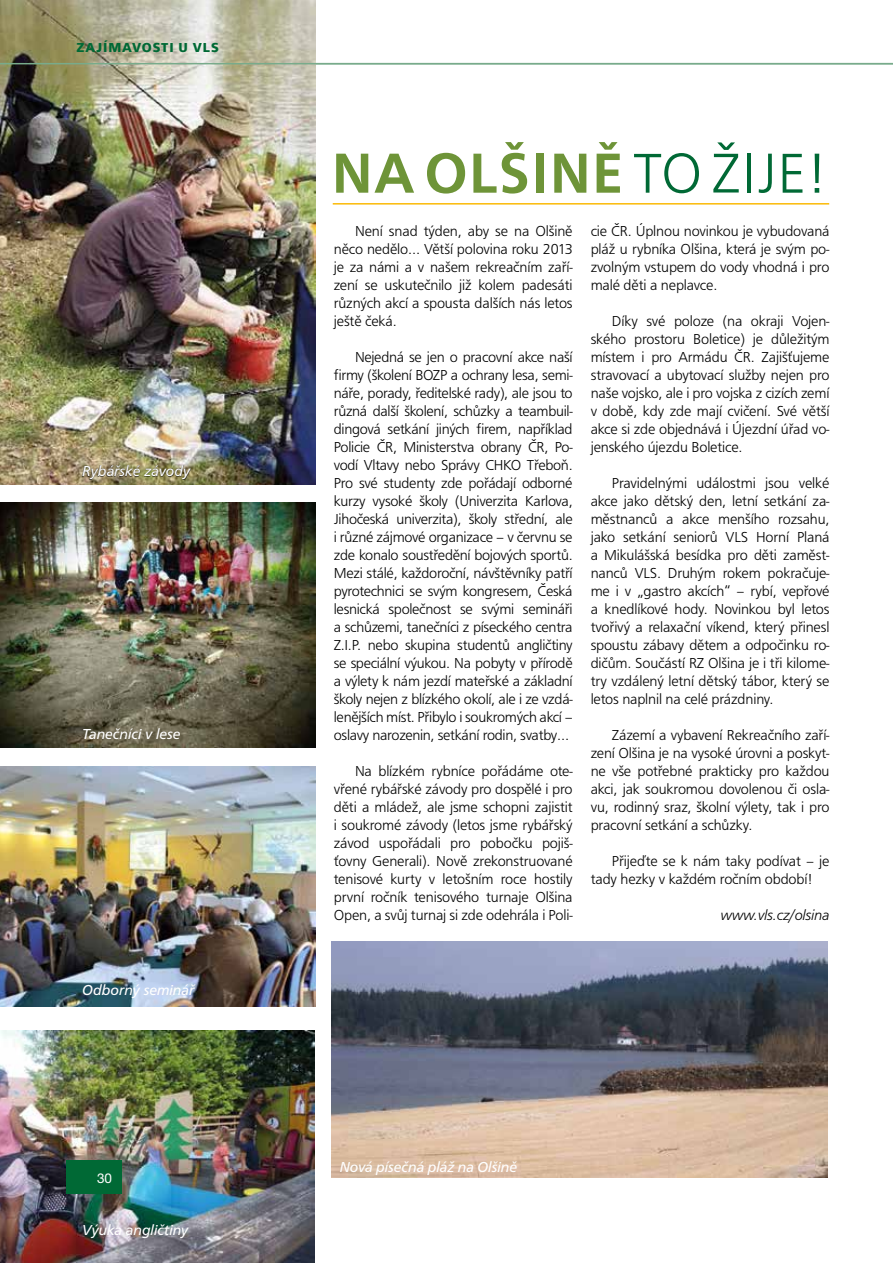
<style>
.page{position:relative;width:893px;height:1263px;background:#fff}
.page>*{position:absolute;margin:0;border:0;box-sizing:border-box;transform-origin:0 0}
.t1{font:500 58.5px "F015 TOT";color:#6e9438}
.t2{font:300 15px/18px "F015 TOT";letter-spacing:-.01em;color:#000;text-align:justify}
.t3{font:italic 15px "F015 TOT";color:#fff}
.t4{font:italic 300 15px "F015 TOT";letter-spacing:-.01em;color:#000}
.t5{font:700 13.5px "F015 TOT";letter-spacing:.065em;color:#006935}
.t6{font:13.5px "Helvetica Neue LT Pro";color:#fff}
.s1{font-weight:300;color:#006935}
</style>
<div class="page">
<img style="left:0;top:0;width:315px;height:485px">
<img style="left:0;top:1030px;width:315px;height:233px">
<img style="left:0;top:766px;width:315px;height:240px">
<img style="left:0;top:502px;width:315px;height:246px">
<div style="left:83px;top:465px;width:108px;height:15px;background:#000;opacity:.75"></div>
<img style="left:332px;top:941px;width:495px;height:237px">
<hr style="left:333px;top:203px;width:496px;height:2px;background:#fbba07">
<hr style="left:0;top:63px;width:893px;height:1px;background:#78ab8b">
<div style="left:66px;top:1160px;width:55px;height:34px;background:#006935"></div>
<p class="t5" style="left:77px;top:40px;width:144px">ZAJÍMAVOSTI U VLS</p>
<p class="t3" style="left:82px;top:463px;width:109px">Rybářské závody</p>
<p class="t3" style="left:82px;top:725px;width:100px">Tanečníci v lese</p>
<p class="t3" style="left:82px;top:982px;width:114px">Odborný seminář</p>
<p class="t6" style="left:97px;top:1170px;width:16px">30</p>
<p class="t3" style="left:82px;top:1221px;width:107px">Výuka angličtiny</p>
<h1 class="t1" style="left:331px;top:139px;width:497px">Na Olšině <span class="s1">to žije !</span></h1>
<p class="t2" style="left:334px;top:222px;width:240px;text-indent:21px">Není snad týden, aby se na Olšině něco nedělo… Větší polovina roku 2013 je za námi a v našem rekreačním zaří&shy;zení se uskutečnilo již kolem padesáti různých akcí a spousta dalších nás letos ještě čeká.</p>
<p class="t2" style="left:334px;top:348px;width:241px;text-indent:21px">Nejedná se jen o pracovní akce naší firmy (školení BOZP a ochrany lesa, semi&shy;náře, porady, ředitelské rady), ale jsou to různá další školení, schůzky a teambuil&shy;dingová setkání jiných firem, například Policie ČR, Ministerstva obrany ČR, Po&shy;vodí Vltavy nebo Správy CHKO Třeboň.<br>Pro své studenty zde pořádají odborné kurzy vysoké školy (Univerzita Karlova, Jihočeská univerzita), školy střední, ale i různé zájmové organizace – v červnu se zde konalo soustředění bojových sportů.<br>Mezi stálé, každoroční, návštěvníky patří pyrotechnici se svým kongresem, Česká lesnická společnost se svými semináři a schůzemi, tanečníci z píseckého centra Z.I.P. nebo skupina studentů angličtiny se speciální výukou. Na pobyty v přírodě a výlety k nám jezdí mateřské a základní školy nejen z blízkého okolí, ale i ze vzdá&shy;lenějších míst. Přibylo i soukromých akcí – oslavy narozenin, setkání rodin, svatby…</p>
<p class="t2" style="left:334px;top:762px;width:240px;text-indent:21px">Na blízkém rybníce pořádáme ote&shy;vřené rybářské závody pro dospělé i pro děti a mládež, ale jsme schopni zajistit i soukromé závody (letos jsme rybářský závod uspořádali pro pobočku pojiš&shy;ťovny Generali). Nově zrekonstruované tenisové kurty v letošním roce hostily první ročník tenisového turnaje Olšina Open, a svůj turnaj si zde odehrála i Poli-</p>
<p class="t2" style="left:591px;top:222px;width:240px">cie ČR. Úplnou novinkou je vybudovaná pláž u rybníka Olšina, která je svým po&shy;zvolným vstupem do vody vhodná i pro malé děti a neplavce.</p>
<p class="t2" style="left:591px;top:312px;width:241px;text-indent:21px">Díky své poloze (na okraji Vojen&shy;ského prostoru Boletice) je důležitým místem i pro Armádu ČR. Zajišťujeme stravovací a ubytovací služby nejen pro naše vojsko, ale i pro vojska z cizích zemí v době, kdy zde mají cvičení. Své větší akce si zde objednává i Újezdní úřad vo&shy;jenského újezdu Boletice.</p>
<p class="t2" style="left:591px;top:474px;width:240px;text-indent:21px">Pravidelnými událostmi jsou velké akce jako dětský den, letní setkání za&shy;městnanců a akce menšího rozsahu, jako setkání seniorů VLS Horní Planá a Mikulášská besídka pro děti zaměst&shy;nanců VLS. Druhým rokem pokračuje&shy;me i v „gastro akcích“ – rybí, vepřové a knedlíkové hody. Novinkou byl letos tvořivý a relaxační víkend, který přinesl spoustu zábavy dětem a odpočinku ro&shy;dičům. Součástí RZ Olšina je i tři kilome&shy;try vzdálený letní dětský tábor, který se letos naplnil na celé prázdniny.</p>
<p class="t2" style="left:591px;top:726px;width:240px;text-indent:21px">Zázemí a vybavení Rekreačního zaří&shy;zení Olšina je na vysoké úrovni a poskyt&shy;ne vše potřebné prakticky pro každou akci, jak soukromou dovolenou či osla&shy;vu, rodinný sraz, školní výlety, tak i pro pracovní setkání a schůzky.</p>
<p class="t2" style="left:591px;top:852px;width:240px;text-indent:21px">Přijeďte se k nám taky podívat – je tady hezky v každém ročním období!</p>
<p class="t4" style="left:720px;top:907px;width:111px">www.vls.cz/olsina</p>
<p class="t3" style="left:340px;top:1158px;width:179px">Nová písečná pláž na Olšině</p>
</div>
